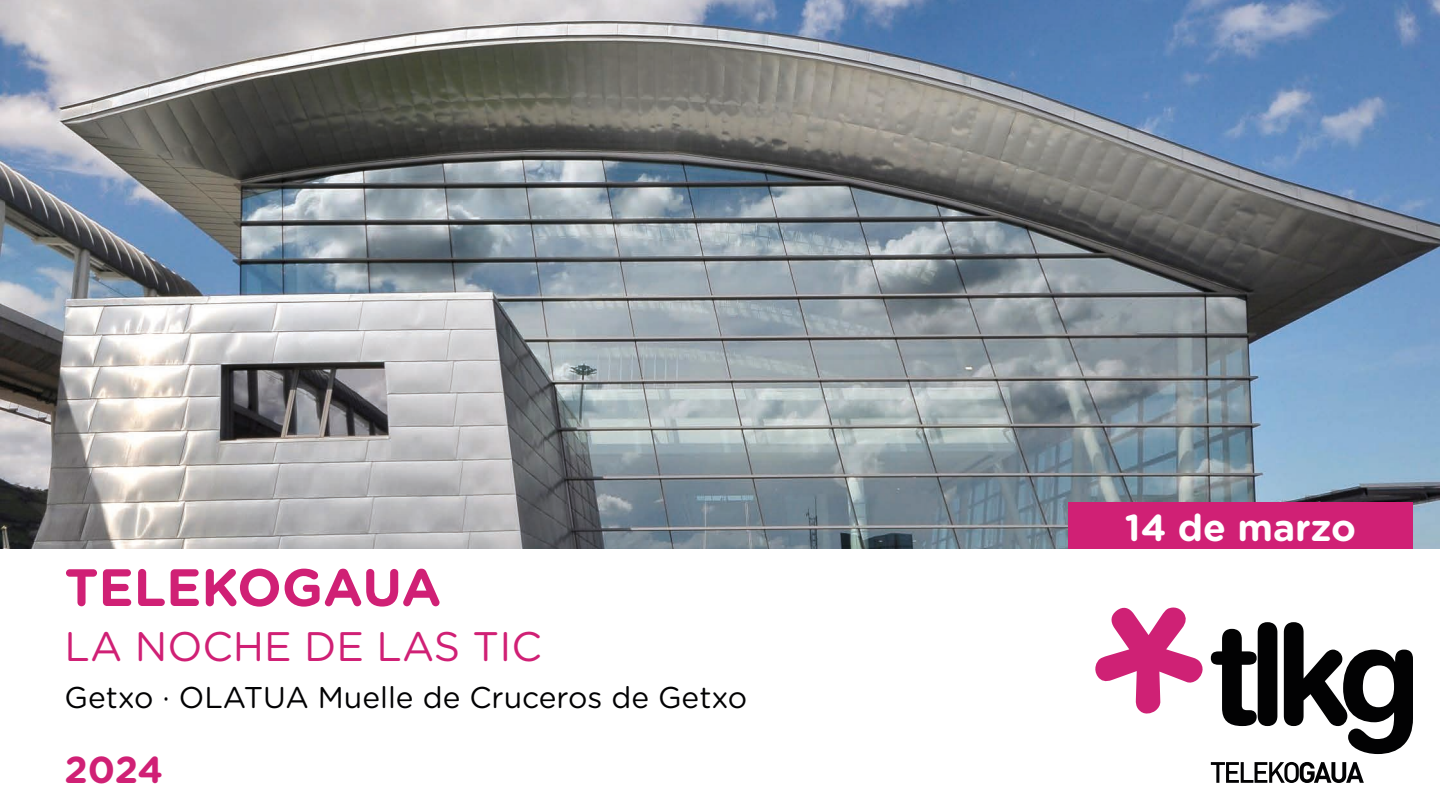
<style>
.page{position:relative;width:1440px;height:810px;background:#fff}
.page>*{position:absolute;margin:0;border:0;box-sizing:border-box;transform-origin:0 0}
.t1{font:700 52.5px "Gotham Rounded";color:#d02075}
.t2{font:41.25px "Gotham Rounded";color:#d02075}
.t3{font:700 37.5px "Gotham Rounded";color:#fff}
.t4{font:700 37.5px "Gotham Rounded";color:#d02075}
.t5{font:30px "Gotham Rounded";color:#020203}
</style>
<div class="page">
<img style="left:0;top:0;width:1440px;height:549px">
<svg style="left:1095px;top:607px;width:318px;height:147px"></svg>
<svg style="left:1211px;top:762px;width:153px;height:21px"></svg>
<div style="left:1068px;top:502px;width:345px;height:47px;background:#d02075"></div>
<p class="t1" style="left:64px;top:549px;width:379px">TELEKOGAUA</p>
<p class="t2" style="left:64px;top:619px;width:479px">LA NOCHE DE LAS TIC</p>
<p class="t5" style="left:64px;top:677px;width:684px">Getxo · OLATUA Muelle de Cruceros de Getxo</p>
<p class="t4" style="left:64px;top:742px;width:101px">2024</p>
<p class="t3" style="left:1125px;top:500px;width:233px">14 de marzo</p>
</div>
